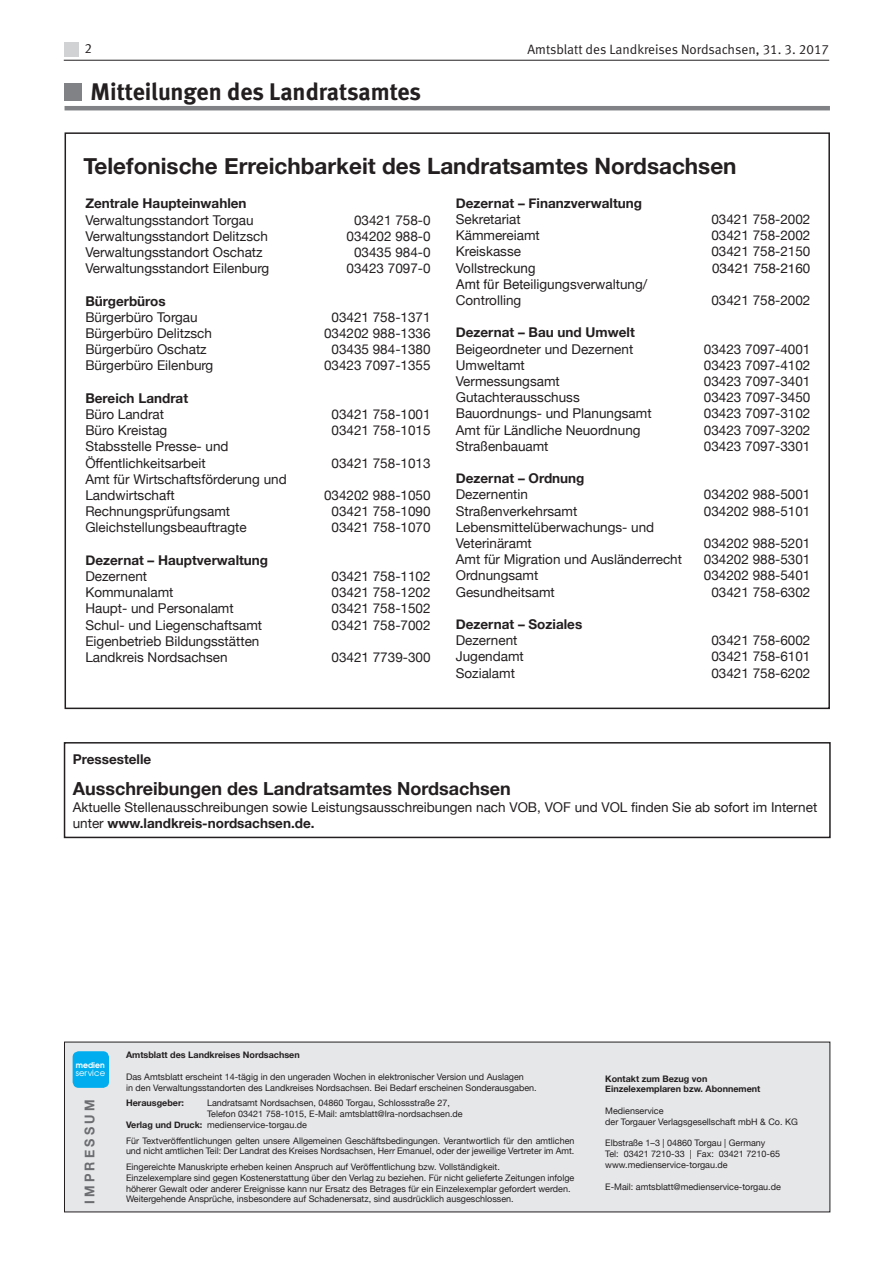
<style>
.page{position:relative;width:893px;height:1263px;background:#fff}
.page>*{position:absolute;margin:0;border:0;box-sizing:border-box;transform-origin:0 0}
.t1{font:24px "Meta Bold LF";color:#231f20}
.t2{font:700 22.5px "Helvetica Neue";color:#231f20}
.t3{font:700 18px "Helvetica Neue";color:#231f20}
.t4{font:13.5px/16.2px "Helvetica Neue";color:#231f20}
.t5{font:700 13.5px "Helvetica Neue";color:#231f20}
.t6{font:13.5px "Meta Normal LF";color:#231f20}
.t7{font:13.5px "Helvetica";color:#231f20}
.t8{font:700 13.5px "Helvetica Neue";letter-spacing:.25em;color:#6c6d70;scale:.94 1}
.t9{font:9px/10.8px "Helvetica Neue";color:#231f20}
.t10{font:700 9px/10.8px "Helvetica Neue";color:#231f20}
.t11{font:8.55px "Avant Garde";color:#fff}
.t12{font:600 7.95px "Avant Garde";color:#fff}
.s1{font-family:"Helvetica"}
.s2{font-weight:700}
</style>
<div class="page">
<hr style="left:64px;top:60px;width:765px;height:1px;background:#231f20">
<div style="left:64px;top:43px;width:15px;height:14px;background:#d1d2d4"></div>
<hr style="left:65px;top:106px;width:765px;height:4px;background:#808285">
<div style="left:65px;top:83px;width:17px;height:17px;background:#808285"></div>
<div style="left:64px;top:1042px;width:766px;height:170px;background:#e6e7e9"></div>
<div style="left:73px;top:1051px;width:36px;height:37px;background:#00aeef;border-radius:6px"></div>
<div style="left:64px;top:742px;width:767px;height:96px;border:2px solid #231f20"></div>
<p class="t6" style="left:85px;top:41px;width:9px">2</p>
<p class="t6" style="left:527px;top:41px;width:303px">Amtsblatt des Landkreises Nordsachsen, 31. 3. 2017</p>
<h1 class="t1" style="left:91px;top:77px;width:332px">Mitteilungen des Landratsamtes</h1>
<h2 class="t2" style="left:83px;top:148px;width:655px">Telefonische Erreichbarkeit des Landratsamtes Nordsachsen</h2>
<p class="t5" style="left:85px;top:193px;width:163px">Zentrale Haupteinwahlen</p>
<p class="t4" style="left:85px;top:212px;width:170px">Verwaltungsstandort Torgau</p>
<p class="t4" style="left:354px;top:212px;width:78px">03421 758-0</p>
<p class="t4" style="left:85px;top:229px;width:184px">Verwaltungsstandort Delitzsch</p>
<p class="t4" style="left:347px;top:229px;width:86px">034202 988-0</p>
<p class="t4" style="left:85px;top:245px;width:179px">Verwaltungsstandort Oschatz</p>
<p class="t4" style="left:354px;top:245px;width:78px">03435 984-0</p>
<p class="t4" style="left:85px;top:261px;width:185px">Verwaltungsstandort Eilenburg</p>
<p class="t4" style="left:347px;top:261px;width:86px">03423 7097-0</p>
<p class="t5" style="left:85px;top:290px;width:82px">Bürgerbüros</p>
<p class="t4" style="left:85px;top:310px;width:114px">Bürgerbüro Torgau</p>
<p class="t4" style="left:332px;top:310px;width:101px">03421 758-1371</p>
<p class="t4" style="left:85px;top:326px;width:128px">Bürgerbüro Delitzsch</p>
<p class="t4" style="left:324px;top:326px;width:108px">034202 988-1336</p>
<p class="t4" style="left:85px;top:342px;width:123px">Bürgerbüro Oschatz</p>
<p class="t4" style="left:332px;top:342px;width:101px">03435 984-1380</p>
<p class="t4" style="left:85px;top:358px;width:130px">Bürgerbüro Eilenburg</p>
<p class="t4" style="left:324px;top:358px;width:108px">03423 7097-1355</p>
<p class="t5" style="left:85px;top:387px;width:104px">Bereich Landrat</p>
<p class="t4" style="left:85px;top:407px;width:80px">Büro Landrat</p>
<p class="t4" style="left:332px;top:407px;width:101px">03421 758-1001</p>
<p class="t4" style="left:85px;top:423px;width:84px">Büro Kreistag</p>
<p class="t4" style="left:332px;top:423px;width:101px">03421 758-1015</p>
<p class="t4" style="left:85px;top:439px;width:145px">Stabsstelle Presse- und<br>Öffentlichkeitsarbeit</p>
<p class="t4" style="left:332px;top:455px;width:101px">03421 758-1013</p>
<p class="t4" style="left:85px;top:472px;width:203px">Amt für Wirtschaftsförderung und<br>Landwirtschaft</p>
<p class="t4" style="left:324px;top:488px;width:108px">034202 988-1050</p>
<p class="t4" style="left:85px;top:504px;width:146px">Rechnungsprüfungsamt</p>
<p class="t4" style="left:332px;top:504px;width:101px">03421 758-1090</p>
<p class="t4" style="left:85px;top:520px;width:163px">Gleichstellungsbeauftragte</p>
<p class="t4" style="left:332px;top:520px;width:101px">03421 758-1070</p>
<p class="t5" style="left:85px;top:549px;width:184px">Dezernat – Hauptverwaltung</p>
<p class="t4" style="left:85px;top:569px;width:63px">Dezernent</p>
<p class="t4" style="left:332px;top:569px;width:101px">03421 758-1102</p>
<p class="t4" style="left:85px;top:585px;width:90px">Kommunalamt</p>
<p class="t4" style="left:332px;top:585px;width:101px">03421 758-1202</p>
<p class="t4" style="left:85px;top:601px;width:150px">Haupt- und Personalamt</p>
<p class="t4" style="left:332px;top:601px;width:101px">03421 758-1502</p>
<p class="t4" style="left:85px;top:617px;width:178px">Schul- und Liegenschaftsamt</p>
<p class="t4" style="left:332px;top:617px;width:101px">03421 758-7002</p>
<p class="t4" style="left:85px;top:634px;width:176px">Eigenbetrieb Bildungsstätten<br>Landkreis Nordsachsen</p>
<p class="t4" style="left:332px;top:650px;width:101px">03421 7739-300</p>
<p class="t5" style="left:456px;top:192px;width:188px">Dezernat – Finanzverwaltung</p>
<p class="t4" style="left:456px;top:212px;width:67px">Sekretariat</p>
<p class="t4" style="left:711px;top:212px;width:101px">03421 758-2002</p>
<p class="t4" style="left:456px;top:228px;width:86px">Kämmereiamt</p>
<p class="t4" style="left:711px;top:228px;width:101px">03421 758-2002</p>
<p class="t4" style="left:456px;top:244px;width:67px">Kreiskasse</p>
<p class="t4" style="left:711px;top:244px;width:101px">03421 758-2150</p>
<p class="t4" style="left:456px;top:260px;width:81px">Vollstre<span class="s1">ckung</span></p>
<p class="t7" style="left:712px;top:257px;width:100px">03421 758-2160</p>
<p class="t4" style="left:456px;top:277px;width:193px"><span class="s1">Amt für Bet</span>eiligungsverwaltung/<br>Controlling</p>
<p class="t4" style="left:711px;top:293px;width:101px">03421 758-2002</p>
<p class="t5" style="left:456px;top:322px;width:180px">Dezernat – Bau und Umwelt</p>
<p class="t4" style="left:456px;top:341px;width:179px">Beigeordneter und Dezernent</p>
<p class="t4" style="left:704px;top:341px;width:108px">03423 7097-4001</p>
<p class="t4" style="left:456px;top:358px;width:71px">Umweltamt</p>
<p class="t4" style="left:704px;top:358px;width:108px">03423 7097-4102</p>
<p class="t4" style="left:456px;top:374px;width:106px">Vermessungsamt</p>
<p class="t4" style="left:704px;top:374px;width:108px">03423 7097-3401</p>
<p class="t4" style="left:456px;top:390px;width:126px">Gutachterausschuss</p>
<p class="t4" style="left:704px;top:390px;width:108px">03423 7097-3450</p>
<p class="t4" style="left:456px;top:406px;width:197px">Bauordnungs- und Planungsamt</p>
<p class="t4" style="left:704px;top:406px;width:108px">03423 7097-3102</p>
<p class="t4" style="left:456px;top:422px;width:186px">Amt für Ländliche Neuordnung</p>
<p class="t4" style="left:704px;top:422px;width:108px">03423 7097-3202</p>
<p class="t4" style="left:456px;top:439px;width:94px">Straßenbauamt</p>
<p class="t4" style="left:704px;top:439px;width:108px">03423 7097-3301</p>
<p class="t5" style="left:456px;top:468px;width:130px">Dezernat – Ordnung</p>
<p class="t4" style="left:456px;top:487px;width:74px">Dezernentin</p>
<p class="t4" style="left:704px;top:487px;width:108px">034202 988-5001</p>
<p class="t4" style="left:456px;top:503px;width:123px">Straßenverkehrsamt</p>
<p class="t4" style="left:704px;top:503px;width:108px">034202 988-5101</p>
<p class="t4" style="left:456px;top:520px;width:200px">Lebensmittelüberwachungs- und<br>Veterinäramt</p>
<p class="t4" style="left:704px;top:536px;width:108px">034202 988-5201</p>
<p class="t4" style="left:456px;top:552px;width:228px">Amt für Migration und Ausländerrecht</p>
<p class="t4" style="left:704px;top:552px;width:108px">034202 988-5301</p>
<p class="t4" style="left:456px;top:568px;width:84px">Ordnungsamt</p>
<p class="t4" style="left:704px;top:568px;width:108px">034202 988-5401</p>
<p class="t4" style="left:456px;top:584px;width:101px">Gesundheitsamt</p>
<p class="t4" style="left:711px;top:584px;width:101px">03421 758-6302</p>
<p class="t5" style="left:456px;top:613px;width:128px">Dezernat – Soziales</p>
<p class="t4" style="left:456px;top:633px;width:63px">Dezernent</p>
<p class="t4" style="left:711px;top:633px;width:101px">03421 758-6002</p>
<p class="t4" style="left:456px;top:649px;width:70px">Jugendamt</p>
<p class="t4" style="left:711px;top:649px;width:101px">03421 758-6101</p>
<p class="t4" style="left:456px;top:665px;width:61px">Sozialamt</p>
<p class="t4" style="left:711px;top:665px;width:101px">03421 758-6202</p>
<p class="t5" style="left:73px;top:748px;width:80px">Pressestelle</p>
<h3 class="t3" style="left:73px;top:775px;width:440px">Ausschreibungen des Landratsamtes Nordsachsen</h3>
<p class="t4" style="left:73px;top:799px;width:746px">Aktuelle Stellenausschreibungen sowie Leistungsausschreibungen nach VOB, VOF und VOL finden Sie ab sofort im Internet unter <span class="s2">www.landkreis-nordsachsen.de.</span></p>
<p class="t12" style="left:76px;top:1060px;width:30px">medien</p>
<p class="t11" style="left:76px;top:1067px;width:31px">service</p>
<p class="t8" style="left:79px;top:1204px;width:112px;rotate:-90deg">IMPRESSUM</p>
<p class="t10" style="left:126px;top:1050px;width:175px">Amtsblatt des Landkreises Nordsachsen</p>
<p class="t9" style="left:126px;top:1072px;width:412px">Das Amtsblatt erscheint 14-tägig in den ungeraden Wochen in elektronischer Version und Auslagen<br>in den Verwaltungsstandorten des Landkreises Nordsachsen. Bei Bedarf erscheinen Sonderausgaben.</p>
<p class="t10" style="left:126px;top:1098px;width:60px">Herausgeber:</p>
<p class="t9" style="left:207px;top:1098px;width:244px">Landratsamt Nordsachsen, 04860 Torgau, Schlossstraße 27,</p>
<p class="t9" style="left:207px;top:1109px;width:257px">Telefon 03421 758-1015, E-Mail: amtsblatt@lra-nordsachsen.de</p>
<p class="t9" style="left:126px;top:1120px;width:183px"><span class="s2">Verlag und Druck:</span> medienservice-torgau.de</p>
<p class="t9" style="left:126px;top:1135px;width:450px">Für Textveröffentlichungen gelten unsere Allgemeinen Geschäftsbedingungen. Verantwortlich für den amtlichen und nicht amtlichen Teil: Der Landrat des Kreises Nordsachsen, Herr Emanuel, oder der jeweilige Vertreter im Amt.</p>
<p class="t9" style="left:126px;top:1162px;width:450px">Eingereichte Manuskripte erheben keinen Anspruch auf Veröffentlichung bzw. Vollständigkeit.<br>Einzelexemplare sind gegen Kostenerstattung über den Verlag zu beziehen. Für nicht gelieferte Zeitungen infolge höherer Gewalt oder anderer Ereignisse kann nur Ersatz des Betrages für ein Einzelexemplar gefordert werden.<br>Weitergehende Ansprüche, insbesondere auf Schadenersatz, sind ausdrücklich ausgeschlossen.</p>
<p class="t10" style="left:605px;top:1073px;width:157px">Kontakt zum Bezug von<br>Einzelexemplaren bzw. Abonnement</p>
<p class="t9" style="left:605px;top:1106px;width:194px">Medienservice<br>der Torgauer Verlagsgesellschaft mbH &amp; Co. KG</p>
<p class="t9" style="left:605px;top:1138px;width:176px">Elbstraße 1–3 | 04860 Torgau | Germany<br>Tel: 03421 7210-33 | Fax: 03421 7210-65 www.medienservice-torgau.de</p>
<p class="t9" style="left:605px;top:1181px;width:177px">E-Mail: amtsblatt@medienservice-torgau.de</p>
</div>
